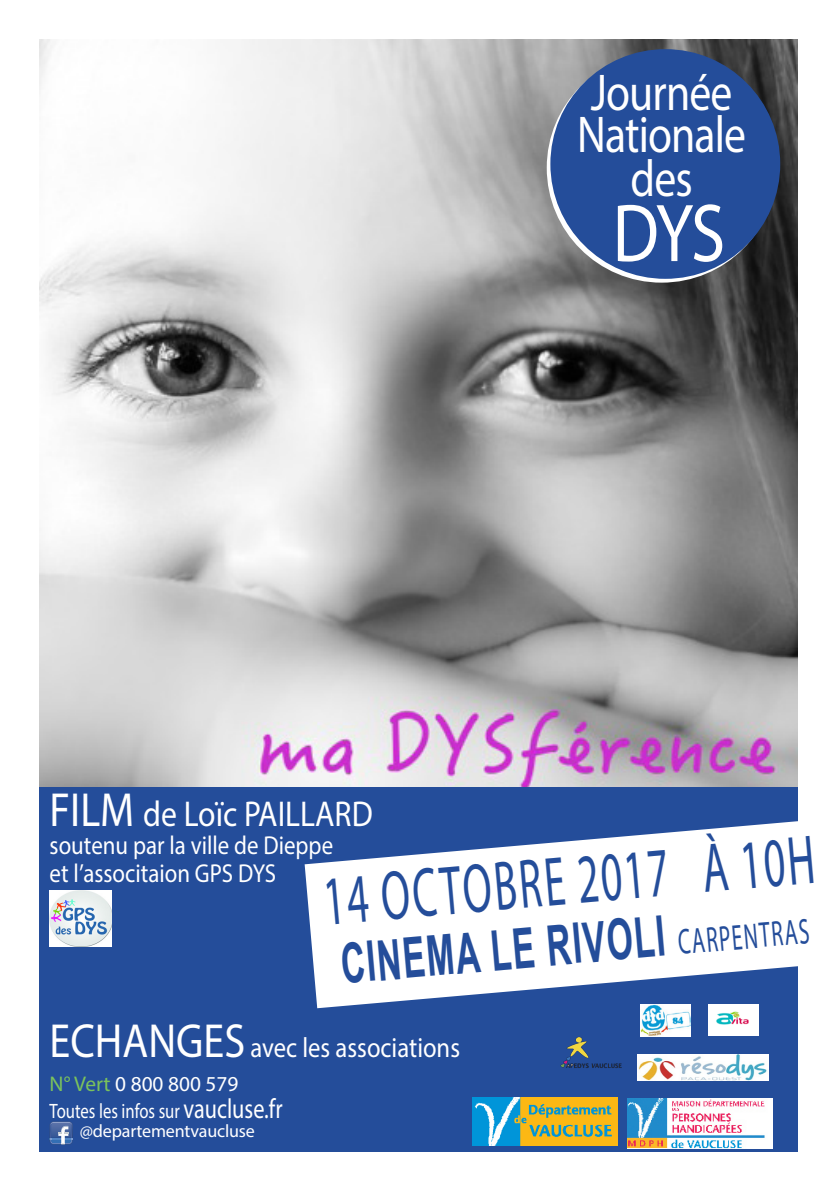
<style>
.page{position:relative;width:840px;height:1191px;background:#fff}
.page>*{position:absolute;margin:0;border:0;box-sizing:border-box;transform-origin:0 0}
.t1{font:82.8px "Myriad Pro";color:#fff;scale:.84 1}
.t2{font:70px "Myriad Pro";color:#244d9a;scale:.6 1}
.t3{font:700 56px "Arial";color:#244d9a;scale:.6 1}
.t4{font:52px "Myriad Pro";letter-spacing:-.02em;color:#fff;scale:.84 1}
.t5{font:36px "Myriad Pro";color:#fff;scale:.88 1}
.t6{font:28px "Myriad Pro";color:#fff;scale:.88 1}
.t7{font:26px "Myriad Pro";color:#fff;scale:.88 1}
.t8{font:21.4px "Myriad Pro";color:#fff}
.t9{font:20.8px "Myriad Pro";color:#fff;scale:.8 1}
.t10{font:18px "Myriad Pro";letter-spacing:-.01em;color:#fff}
.s1{font-size:48px}
.s2{font-family:"Myriad Pro";font-weight:400;font-size:36px}
.s3{color:#7bc35c}
.s4{font-size:27.8px}
</style>
<div class="page">
<img style="left:40px;top:40px;width:757px;height:747px">
<div style="left:40px;top:787px;width:757px;height:364px;background:#244d9a"></div>
<svg style="left:304px;top:818px;width:494px;height:190px;fill:#fff"></svg>
<svg style="left:50px;top:1121px;width:23px;height:23px"></svg>
<img style="left:50px;top:1122px;width:22px;height:4px">
<img style="left:472px;top:1097px;width:145px;height:48px">
<img style="left:627px;top:1098px;width:145px;height:50px">
<svg style="left:546px;top:53px;width:230px;height:230px"></svg>
<div style="left:550px;top:49px;width:229px;height:230px;background:#244d9a;border-radius:50%"></div>
<img style="left:50px;top:890px;width:62px;height:56px">
<img style="left:560px;top:1037px;width:62px;height:31px">
<img style="left:708px;top:1004px;width:49px;height:31px">
<img style="left:637px;top:1055px;width:130px;height:25px">
<img style="left:640px;top:1004px;width:49px;height:32px">
<p class="t4" style="left:590px;top:61px;width:170px">Journée</p>
<p class="t4" style="left:577px;top:103px;width:202px">Nationale</p>
<p class="t4" style="left:630px;top:147px;width:75px">des</p>
<p class="t1" style="left:612px;top:182px;width:136px">DYS</p>
<p class="t5" style="left:50px;top:792px;width:368px"><span class="s1">FILM</span> de Loïc PAILLARD</p>
<p class="t7" style="left:50px;top:829px;width:323px">soutenu par la ville de Dieppe</p>
<p class="t7" style="left:50px;top:857px;width:259px">et l’associtaion GPS DYS</p>
<p class="t2" style="left:320px;top:858px;width:822px;rotate:-5deg">14 OCTOBRE 2017 À 10H</p>
<p class="t3" style="left:337px;top:927px;width:783px;rotate:-5deg">CINEMA LE RIVOLI <span class="s2">CARPENTRAS</span></p>
<p class="t6" style="left:50px;top:1030px;width:467px"><span class="s1">ECHANGES</span> avec les associations</p>
<p class="t8" style="left:50px;top:1071px;width:190px"><span class="s3">N° Vert</span> 0 800 800 579</p>
<p class="t9" style="left:50px;top:1098px;width:292px">Toutes les infos sur <span class="s4">vaucluse.fr</span></p>
<p class="t10" style="left:80px;top:1119px;width:176px">@departementvaucluse</p>
</div>
